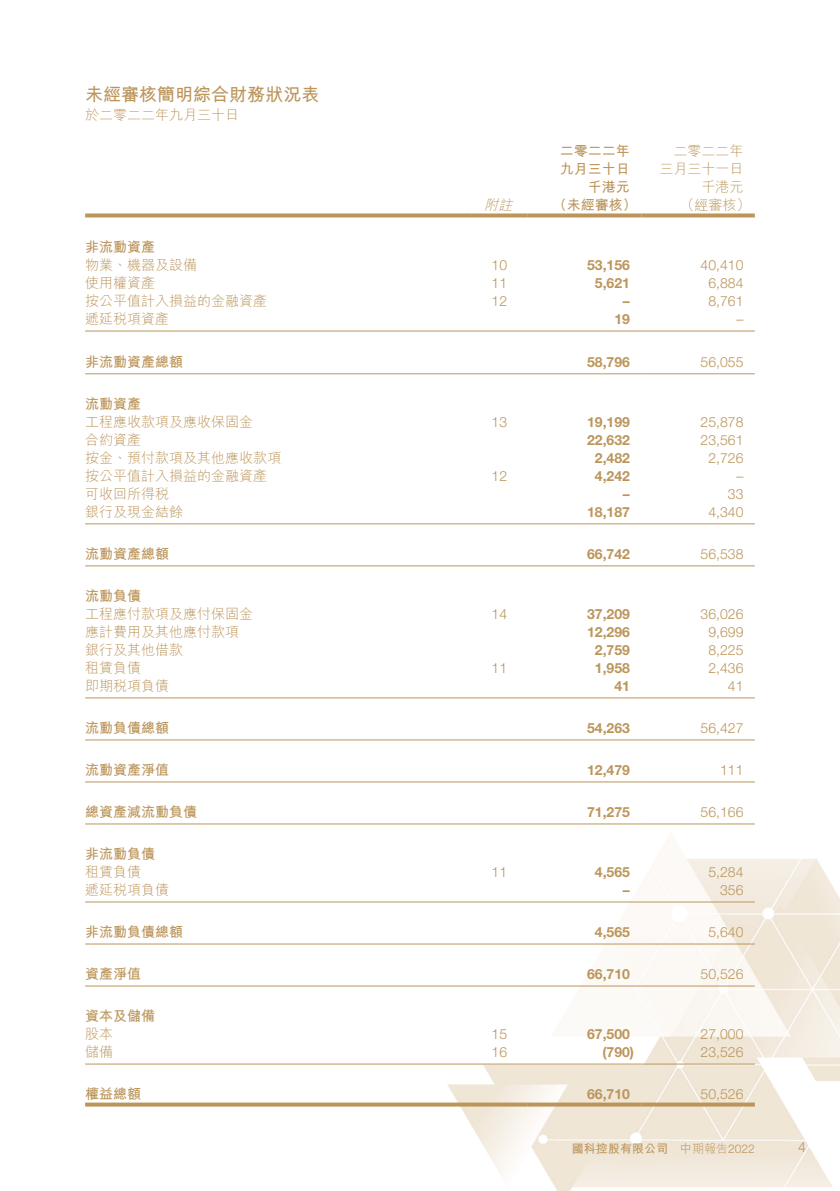
<style>
.page{position:relative;width:840px;height:1191px;background:#fff}
.page>*{position:absolute;margin:0;border:0;box-sizing:border-box;transform-origin:0 0}
.t1{font:700 18px "M Hei HK";color:#bc955b}
.t2{font:300 14px/18px "M Hei HK";color:#bc955b;text-align:right}
.t3{font:300 14px "Helvetica Neue LT Std";color:#bc955b}
.t4{font:700 14px "Helvetica Neue LT Std";color:#bc955b}
.t5{font:700 14px/18px "M Hei HK";color:#bc955b}
.t6{font:italic 300 14px "M Hei HK";color:#bc955b}
.t7{font:700 12px "M Hei HK";color:#bc955b}
.s1{font-weight:300}
.s2{font-family:"Helvetica Neue LT Std";font-weight:300}
</style>
<div class="page">
<img style="left:85px;top:213px;width:754px;height:978px">
<svg style="left:85px;top:213px;width:386px;height:4px;background:#c4a16e"></svg>
<svg style="left:471px;top:213px;width:56px;height:4px"></svg>
<svg style="left:527px;top:213px;width:114px;height:4px"></svg>
<svg style="left:641px;top:213px;width:113px;height:4px"></svg>
<hr style="left:85px;top:330px;width:386px;height:1px;background:#bc955b">
<hr style="left:471px;top:330px;width:56px;height:1px;background:#bc955b">
<hr style="left:527px;top:330px;width:114px;height:1px;background:#bc955b">
<hr style="left:641px;top:330px;width:113px;height:1px;background:#bc955b">
<hr style="left:85px;top:373px;width:386px;height:1px;background:#bc955b">
<hr style="left:471px;top:373px;width:56px;height:1px;background:#bc955b">
<hr style="left:527px;top:373px;width:114px;height:1px;background:#bc955b">
<hr style="left:641px;top:373px;width:113px;height:1px;background:#bc955b">
<hr style="left:85px;top:523px;width:386px;height:1px;background:#bc955b">
<hr style="left:471px;top:523px;width:56px;height:1px;background:#bc955b">
<hr style="left:527px;top:523px;width:114px;height:1px;background:#bc955b">
<hr style="left:641px;top:523px;width:113px;height:1px;background:#bc955b">
<hr style="left:85px;top:565px;width:386px;height:1px;background:#bc955b">
<hr style="left:471px;top:565px;width:56px;height:1px;background:#bc955b">
<hr style="left:527px;top:565px;width:114px;height:1px;background:#bc955b">
<hr style="left:641px;top:565px;width:113px;height:1px;background:#bc955b">
<hr style="left:85px;top:697px;width:386px;height:1px;background:#bc955b">
<hr style="left:471px;top:697px;width:56px;height:1px;background:#bc955b">
<hr style="left:527px;top:697px;width:114px;height:1px;background:#bc955b">
<hr style="left:641px;top:697px;width:113px;height:1px;background:#bc955b">
<hr style="left:85px;top:739px;width:386px;height:1px;background:#bc955b">
<hr style="left:471px;top:739px;width:56px;height:1px;background:#bc955b">
<hr style="left:527px;top:739px;width:114px;height:1px;background:#bc955b">
<hr style="left:641px;top:739px;width:113px;height:1px;background:#bc955b">
<hr style="left:85px;top:781px;width:386px;height:1px;background:#bc955b">
<hr style="left:471px;top:781px;width:56px;height:1px;background:#bc955b">
<hr style="left:527px;top:781px;width:114px;height:1px;background:#bc955b">
<hr style="left:641px;top:781px;width:113px;height:1px;background:#bc955b">
<hr style="left:85px;top:823px;width:386px;height:1px;background:#bc955b">
<hr style="left:471px;top:823px;width:56px;height:1px;background:#bc955b">
<hr style="left:527px;top:823px;width:114px;height:1px;background:#bc955b">
<hr style="left:641px;top:823px;width:113px;height:1px;background:#bc955b">
<hr style="left:85px;top:901px;width:386px;height:1px;background:#bc955b">
<hr style="left:471px;top:901px;width:56px;height:1px;background:#bc955b">
<hr style="left:527px;top:901px;width:114px;height:1px;background:#bc955b">
<hr style="left:641px;top:901px;width:113px;height:1px;background:#bc955b">
<hr style="left:85px;top:943px;width:386px;height:1px;background:#bc955b">
<hr style="left:471px;top:943px;width:56px;height:1px;background:#bc955b">
<hr style="left:527px;top:943px;width:114px;height:1px;background:#bc955b">
<hr style="left:641px;top:943px;width:113px;height:1px;background:#bc955b">
<hr style="left:85px;top:985px;width:386px;height:1px;background:#bc955b">
<hr style="left:471px;top:985px;width:56px;height:1px;background:#bc955b">
<hr style="left:527px;top:985px;width:114px;height:1px;background:#bc955b">
<hr style="left:641px;top:985px;width:113px;height:1px;background:#bc955b">
<hr style="left:85px;top:1063px;width:386px;height:1px;background:#bc955b">
<hr style="left:471px;top:1063px;width:56px;height:1px;background:#bc955b">
<hr style="left:527px;top:1063px;width:114px;height:1px;background:#bc955b">
<hr style="left:641px;top:1063px;width:113px;height:1px;background:#bc955b">
<svg style="left:85px;top:1102px;width:386px;height:4px;background:#c5a472"></svg>
<svg style="left:471px;top:1102px;width:56px;height:4px"></svg>
<svg style="left:527px;top:1102px;width:114px;height:4px"></svg>
<svg style="left:641px;top:1102px;width:113px;height:4px"></svg>
<p class="t1" style="left:85px;top:81px;width:235px">未經審核簡明綜合財務狀況表</p>
<p class="t2" style="left:85px;top:105px;width:155px">於二零二二年九月三十日</p>
<p class="t5" style="left:559px;top:140px;width:71px">二零二二年九月三十日</p>
<p class="t2" style="left:659px;top:141px;width:85px">二零二二年三月三十一日</p>
<p class="t5" style="left:587px;top:176px;width:43px">千港元</p>
<p class="t2" style="left:701px;top:177px;width:43px">千港元</p>
<p class="t6" style="left:483px;top:197px;width:33px">附註</p>
<p class="t5" style="left:552px;top:194px;width:85px">（未經審核）</p>
<p class="t2" style="left:680px;top:195px;width:71px">（經審核）</p>
<p class="t5" style="left:85px;top:236px;width:71px">非流動資產</p>
<p class="t2" style="left:85px;top:255px;width:113px">物業、機器及設備</p>
<p class="t3" style="left:491px;top:256px;width:17px">10</p>
<p class="t4" style="left:586px;top:256px;width:44px">53,156</p>
<p class="t3" style="left:700px;top:256px;width:44px">40,410</p>
<p class="t2" style="left:85px;top:273px;width:71px">使用權資產</p>
<p class="t3" style="left:491px;top:274px;width:17px">11</p>
<p class="t4" style="left:594px;top:274px;width:37px">5,621</p>
<p class="t3" style="left:708px;top:274px;width:37px">6,884</p>
<p class="t2" style="left:85px;top:291px;width:183px">按公平值計入損益的金融資產</p>
<p class="t3" style="left:491px;top:292px;width:17px">12</p>
<p class="t4" style="left:622px;top:292px;width:8px">–</p>
<p class="t3" style="left:708px;top:292px;width:37px">8,761</p>
<p class="t2" style="left:85px;top:309px;width:85px">遞延稅項資產</p>
<p class="t4" style="left:614px;top:310px;width:17px">19</p>
<p class="t3" style="left:736px;top:310px;width:8px">–</p>
<p class="t5" style="left:85px;top:351px;width:99px">非流動資產總額</p>
<p class="t4" style="left:586px;top:353px;width:44px">58,796</p>
<p class="t3" style="left:700px;top:353px;width:44px">56,055</p>
<p class="t5" style="left:85px;top:393px;width:57px">流動資產</p>
<p class="t2" style="left:85px;top:412px;width:169px">工程應收款項及應收保固金</p>
<p class="t3" style="left:491px;top:413px;width:17px">13</p>
<p class="t4" style="left:586px;top:413px;width:44px">19,199</p>
<p class="t3" style="left:700px;top:413px;width:44px">25,878</p>
<p class="t2" style="left:85px;top:430px;width:57px">合約資產</p>
<p class="t4" style="left:586px;top:431px;width:44px">22,632</p>
<p class="t3" style="left:700px;top:431px;width:44px">23,561</p>
<p class="t2" style="left:85px;top:448px;width:197px">按金、預付款項及其他應收款項</p>
<p class="t4" style="left:594px;top:449px;width:37px">2,482</p>
<p class="t3" style="left:708px;top:449px;width:37px">2,726</p>
<p class="t2" style="left:85px;top:466px;width:183px">按公平值計入損益的金融資產</p>
<p class="t3" style="left:491px;top:467px;width:17px">12</p>
<p class="t4" style="left:594px;top:467px;width:37px">4,242</p>
<p class="t3" style="left:736px;top:467px;width:8px">–</p>
<p class="t2" style="left:85px;top:484px;width:85px">可收回所得稅</p>
<p class="t4" style="left:622px;top:485px;width:8px">–</p>
<p class="t3" style="left:727px;top:485px;width:17px">33</p>
<p class="t2" style="left:85px;top:502px;width:99px">銀行及現金結餘</p>
<p class="t4" style="left:586px;top:503px;width:44px">18,187</p>
<p class="t3" style="left:708px;top:503px;width:37px">4,340</p>
<p class="t5" style="left:85px;top:543px;width:85px">流動資產總額</p>
<p class="t4" style="left:586px;top:545px;width:44px">66,742</p>
<p class="t3" style="left:700px;top:545px;width:44px">56,538</p>
<p class="t5" style="left:85px;top:585px;width:57px">流動負債</p>
<p class="t2" style="left:85px;top:604px;width:169px">工程應付款項及應付保固金</p>
<p class="t3" style="left:491px;top:605px;width:17px">14</p>
<p class="t4" style="left:586px;top:605px;width:44px">37,209</p>
<p class="t3" style="left:700px;top:605px;width:44px">36,026</p>
<p class="t2" style="left:85px;top:622px;width:155px">應計費用及其他應付款項</p>
<p class="t4" style="left:586px;top:623px;width:44px">12,296</p>
<p class="t3" style="left:708px;top:623px;width:37px">9,699</p>
<p class="t2" style="left:85px;top:640px;width:99px">銀行及其他借款</p>
<p class="t4" style="left:594px;top:641px;width:37px">2,759</p>
<p class="t3" style="left:708px;top:641px;width:37px">8,225</p>
<p class="t2" style="left:85px;top:658px;width:57px">租賃負債</p>
<p class="t3" style="left:491px;top:659px;width:17px">11</p>
<p class="t4" style="left:594px;top:659px;width:37px">1,958</p>
<p class="t3" style="left:708px;top:659px;width:37px">2,436</p>
<p class="t2" style="left:85px;top:676px;width:85px">即期稅項負債</p>
<p class="t4" style="left:614px;top:677px;width:17px">41</p>
<p class="t3" style="left:727px;top:677px;width:17px">41</p>
<p class="t5" style="left:85px;top:717px;width:85px">流動負債總額</p>
<p class="t4" style="left:586px;top:719px;width:44px">54,263</p>
<p class="t3" style="left:700px;top:719px;width:44px">56,427</p>
<p class="t5" style="left:85px;top:759px;width:85px">流動資產淨值</p>
<p class="t4" style="left:586px;top:761px;width:44px">12,479</p>
<p class="t3" style="left:719px;top:761px;width:25px">111</p>
<p class="t5" style="left:85px;top:801px;width:113px">總資產減流動負債</p>
<p class="t4" style="left:586px;top:803px;width:44px">71,275</p>
<p class="t3" style="left:700px;top:803px;width:44px">56,166</p>
<p class="t5" style="left:85px;top:843px;width:71px">非流動負債</p>
<p class="t2" style="left:85px;top:862px;width:57px">租賃負債</p>
<p class="t3" style="left:491px;top:863px;width:17px">11</p>
<p class="t4" style="left:594px;top:863px;width:37px">4,565</p>
<p class="t3" style="left:708px;top:863px;width:37px">5,284</p>
<p class="t2" style="left:85px;top:880px;width:85px">遞延稅項負債</p>
<p class="t4" style="left:622px;top:881px;width:8px">–</p>
<p class="t3" style="left:719px;top:881px;width:25px">356</p>
<p class="t5" style="left:85px;top:921px;width:99px">非流動負債總額</p>
<p class="t4" style="left:594px;top:923px;width:37px">4,565</p>
<p class="t3" style="left:708px;top:923px;width:37px">5,640</p>
<p class="t5" style="left:85px;top:963px;width:57px">資產淨值</p>
<p class="t4" style="left:586px;top:965px;width:44px">66,710</p>
<p class="t3" style="left:700px;top:965px;width:44px">50,526</p>
<p class="t5" style="left:85px;top:1005px;width:71px">資本及儲備</p>
<p class="t2" style="left:85px;top:1024px;width:29px">股本</p>
<p class="t3" style="left:491px;top:1025px;width:17px">15</p>
<p class="t4" style="left:586px;top:1025px;width:44px">67,500</p>
<p class="t3" style="left:700px;top:1025px;width:44px">27,000</p>
<p class="t2" style="left:85px;top:1042px;width:29px">儲備</p>
<p class="t3" style="left:491px;top:1043px;width:17px">16</p>
<p class="t4" style="left:602px;top:1043px;width:33px">(790)</p>
<p class="t3" style="left:700px;top:1043px;width:44px">23,526</p>
<p class="t5" style="left:85px;top:1083px;width:57px">權益總額</p>
<p class="t4" style="left:586px;top:1085px;width:44px">66,710</p>
<p class="t3" style="left:700px;top:1085px;width:44px">50,526</p>
<p class="t7" style="left:571px;top:1140px;width:184px">國科控股有限公司 <span class="s1">中期報告</span><span class="s2">2022</span></p>
<p class="t3" style="left:797px;top:1139px;width:9px">4</p>
</div>
